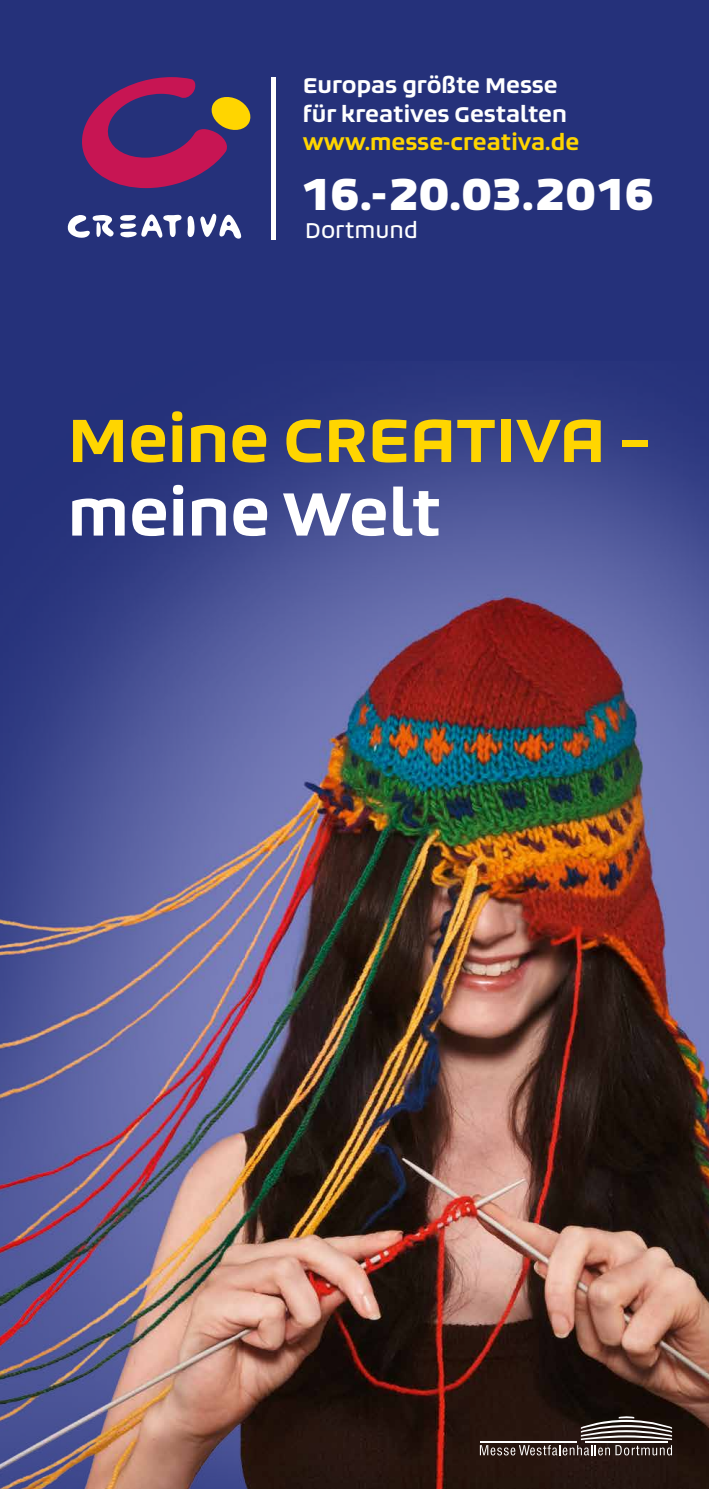
<style>
.page{position:relative;width:709px;height:1489px;background:#fff}
.page>*{position:absolute;margin:0;border:0;box-sizing:border-box;transform-origin:0 0}
.t1{font:700 61.25px "Bruum FY";color:#ffd500}
.t2{font:700 61.25px "Bruum FY";color:#fff}
.t3{font:900 45px "Bruum FY";letter-spacing:-.025em;color:#fff}
.t4{font:700 21.5px/28.5px "Bruum FY";color:#fff}
.t5{font:700 21.5px "Bruum FY";color:#ffd500}
.t6{font:21.5px "Bruum FY";color:#fff}
</style>
<div class="page">
<div style="left:0;top:0;width:709px;height:1488px;background:#25317a"></div>
<img style="left:0;top:398px;width:709px;height:1090px">
<svg style="left:480px;top:1416px;width:192px;height:39px;background:#51443f"></svg>
<hr style="left:480px;top:1440px;width:96px;height:2px;background:#fff">
<svg style="left:68px;top:215px;width:46px;height:23px"></svg>
<svg style="left:200px;top:214px;width:41px;height:24px"></svg>
<svg style="left:120px;top:214px;width:74px;height:24px"></svg>
<svg style="left:82px;top:77px;width:168px;height:111px"></svg>
<div style="left:271px;top:77px;width:5px;height:162px;background:#fff"></div>
<p class="t4" style="left:303px;top:71px;width:266px">Europas größte Messe für kreatives Gestalten</p>
<p class="t5" style="left:303px;top:128px;width:278px">www.messe-creativa.de</p>
<h2 class="t3" style="left:300px;top:164px;width:356px">16.-20.03.2016</h2>
<p class="t6" style="left:305px;top:216px;width:114px">Dortmund</p>
<h1 class="t1" style="left:68px;top:400px;width:584px">Meine CREATIVA –</h1>
<h1 class="t2" style="left:68px;top:473px;width:375px">meine Welt</h1>
</div>
